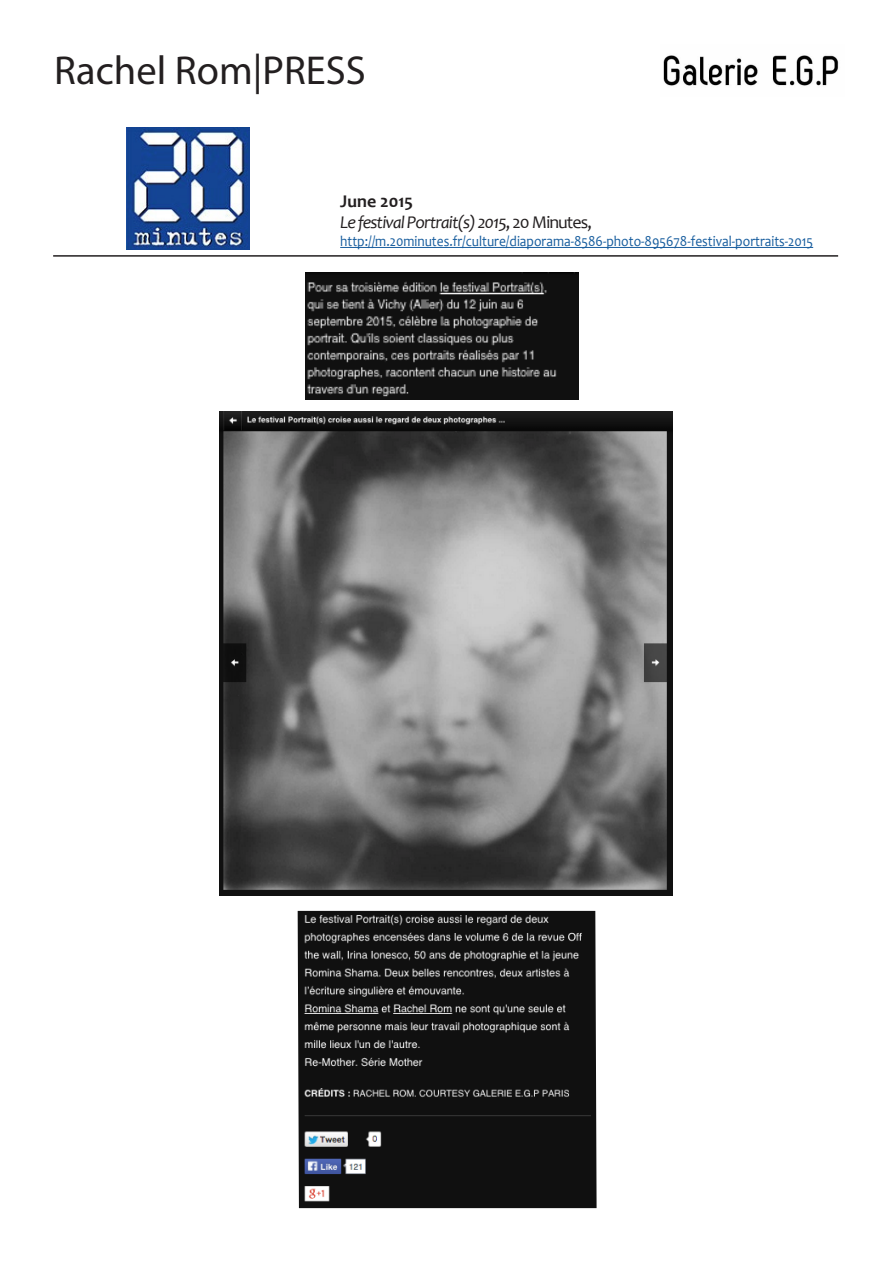
<style>
.page{position:relative;width:893px;height:1263px;background:#fff}
.page>*{position:absolute;margin:0;border:0;box-sizing:border-box;transform-origin:0 0}
.t1{font:40.5px "Myriad Pro";color:#231f20}
.t2{font:39px "Myriad Pro";letter-spacing:-.025em;color:#231f20}
.t3{font:italic 18px "Candara";letter-spacing:-.05em;color:#231f20}
.t4{font:700 18px "Candara";color:#231f20}
.t5{font:15px "Candara";color:#175d9e;scale:.9 1}
.s1{font-style:normal}
</style>
<div class="page">
<img style="left:663px;top:55px;width:176px;height:31px">
<hr style="left:53px;top:255px;width:785px;height:2px;background:#231f20">
<img style="left:127px;top:128px;width:123px;height:122px">
<hr style="left:340px;top:247px;width:473px;height:1px;background:#175d9e">
<img style="left:219px;top:411px;width:453px;height:484px">
<img style="left:306px;top:272px;width:273px;height:128px">
<img style="left:298px;top:911px;width:299px;height:297px">
<p class="t1" style="left:54px;top:46px;width:313px">Rachel Rom|PRESS</p>
<h2 class="t2" style="left:54px;top:47px;width:335px">Nom de l’artiste | PRESS</h2>
<p class="t4" style="left:340px;top:190px;width:74px">June 2015</p>
<p class="t3" style="left:340px;top:211px;width:253px">Le festival Portrait(s) 2015<span class="s1">, 20 Minutes,</span></p>
<p class="t5" style="left:340px;top:232px;width:527px">http://m.20minutes.fr/culture/diaporama-8586-photo-895678-festival-portraits-2015</p>
</div>
